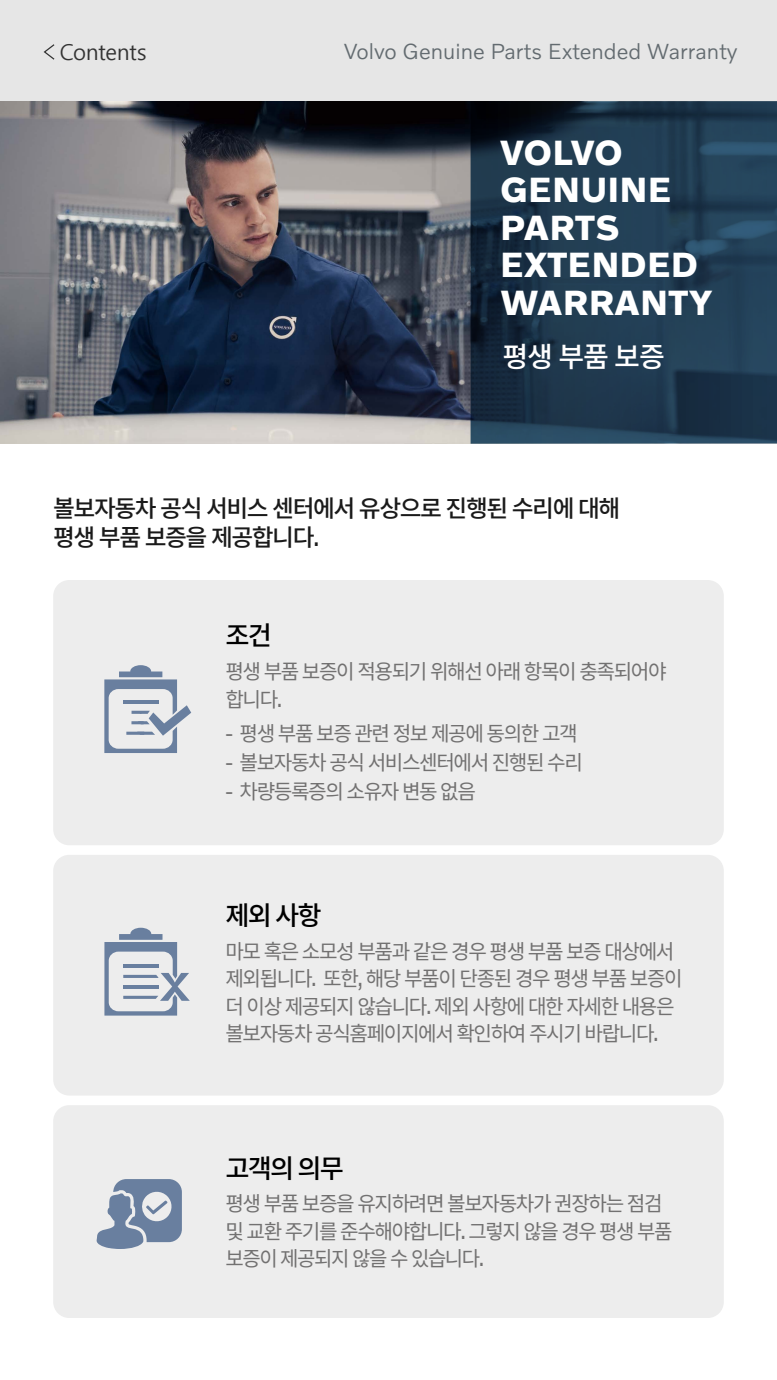
<style>
.page{position:relative;width:777px;height:1380px;background:#fff}
.page>*{position:absolute;margin:0;border:0;box-sizing:border-box;transform-origin:0 0}
.t1{font:700 35.31px/37.5px "Volvo Novum";letter-spacing:.02em;color:#fff}
.t2{font:500 28.12px "Noto Sans CJ Kkr";color:#fff}
.t3{font:500 26.25px "Noto Sans CJ Kkr";letter-spacing:-.07em;color:#000}
.t4{font:500 23.75px/29px "Noto Sans CJ Kkr";letter-spacing:-.06em;color:#1a1a1a}
.t5{font:300 22.06px "Volvo Novum";color:#636b70}
.t6{font:21.88px "Malgun Gothic";letter-spacing:-.015em;color:#333}
.t7{font:20.56px/27.4px "Noto Sans CJ Kkr";letter-spacing:-.07em;color:#727171}
.s1{font-family:"Volvo Novum";font-weight:400;font-size:24.94px}
.s2{font-family:"Volvo Novum";font-size:21.62px}
</style>
<div class="page">
<img style="left:0;top:100px;width:477px;height:344px">
<svg style="left:470px;top:101px;width:306px;height:343px;background:#1e384d"></svg>
<div style="left:0;top:0;width:776px;height:100px;background:#e6e6e6"></div>
<svg style="left:43px;top:44px;width:12px;height:16px"></svg>
<div style="left:53px;top:855px;width:670px;height:241px;background:#ededed;border-radius:16px"></div>
<div style="left:53px;top:1105px;width:670px;height:213px;background:#ededed;border-radius:16px"></div>
<div style="left:53px;top:580px;width:670px;height:265px;background:#ededed;border-radius:16px"></div>
<svg style="left:104px;top:928px;width:86px;height:88px"></svg>
<svg style="left:104px;top:665px;width:87px;height:88px"></svg>
<svg style="left:97px;top:1179px;width:85px;height:70px"></svg>
<p class="t6" style="left:60px;top:40px;width:88px">Contents</p>
<p class="t5" style="left:343px;top:37px;width:395px">Volvo Genuine Parts Extended Warranty</p>
<h1 class="t1" style="left:500px;top:132px;width:213px">VOLVO<br>GENUINE<br>PARTS<br>EXTENDED<br>WARRANTY</h1>
<h2 class="t2" style="left:502px;top:341px;width:164px">평생 부품 보증</h2>
<p class="t4" style="left:53px;top:494px;width:568px">볼보자동차 공식 서비스 센터에서 유상으로 진행된 수리에 대해 평생 부품 보증을 제공합니다<span class="s1">.</span></p>
<p class="t3" style="left:225px;top:621px;width:48px">조건</p>
<p class="t7" style="left:225px;top:659px;width:442px">평생 부품 보증이 적용되기 위해선 아래 항목이 충족되어야 합니다<span class="s2">.</span></p>
<p class="t7" style="left:225px;top:720px;width:354px"><span class="s2">-</span> 평생 부품 보증 관련 정보 제공에 동의한 고객</p>
<p class="t7" style="left:225px;top:749px;width:359px"><span class="s2">-</span> 볼보자동차 공식 서비스센터에서 진행된 수리</p>
<p class="t7" style="left:225px;top:778px;width:252px"><span class="s2">-</span> 차량등록증의 소유자 변동 없음</p>
<p class="t3" style="left:225px;top:901px;width:98px">제외 사항</p>
<p class="t7" style="left:225px;top:938px;width:459px">마모 혹은 소모성 부품과 같은 경우 평생 부품 보증 대상에서 제외됩니다<span class="s2">.</span> 또한<span class="s2">,</span> 해당 부품이 단종된 경우 평생 부품 보증이 더 이상 제공되지 않습니다<span class="s2">.</span> 제외 사항에 대한 자세한 내용은 볼보자동차 공식홈페이지에서 확인하여 주시기 바랍니다<span class="s2">.</span></p>
<p class="t3" style="left:225px;top:1153px;width:120px">고객의 의무</p>
<p class="t7" style="left:225px;top:1191px;width:448px">평생 부품 보증을 유지하려면 볼보자동차가 권장하는 점검 및 교환 주기를 준수해야합니다<span class="s2">.</span> 그렇지 않을 경우 평생 부품 보증이 제공되지 않을 수 있습니다<span class="s2">.</span></p>
</div>
